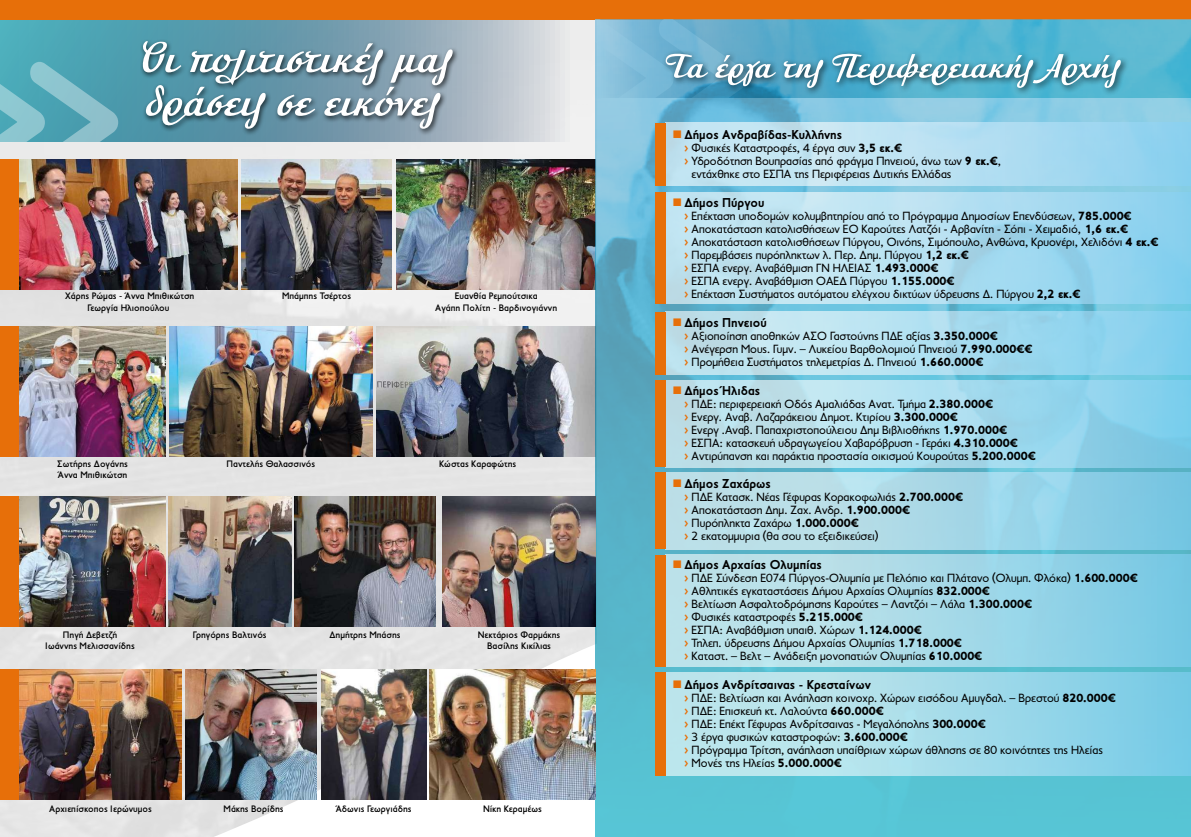
<style>
.page{position:relative;width:1191px;height:837px;background:#fff}
.page>*{position:absolute;margin:0;border:0;box-sizing:border-box;transform-origin:0 0}
.t1{font:700 13px "PF Transport";color:#000}
.t2{font:12px/13px "PF Transport";color:#000}
.t3{font:500 9.5px/11.4px "PF Transport";color:#000;text-align:center}
.s1{color:#e76f09}
.s2{font-weight:700;color:#e76f09}
.s3{font-weight:900}
</style>
<div class="page">
<img style="left:0;top:20px;width:595px;height:816px">
<svg style="left:0;top:20px;width:575px;height:122px;background:#90b6c2"></svg>
<div style="left:0;top:0;width:1191px;height:20px;background:#e76f09"></div>
<div style="left:0;top:159px;width:20px;height:130px;background:#e76f09"></div>
<div style="left:0;top:326px;width:20px;height:130px;background:#e76f09"></div>
<div style="left:0;top:496px;width:20px;height:130px;background:#e76f09"></div>
<div style="left:0;top:669px;width:20px;height:130px;background:#e76f09"></div>
<div style="left:140px;top:38px;width:319px;height:97px;background:#000;opacity:.75"></div>
<svg style="left:142px;top:41px;width:311px;height:88px"></svg>
<img style="left:169px;top:326px;width:203px;height:130px">
<img style="left:168px;top:496px;width:123px;height:130px">
<img style="left:376px;top:326px;width:219px;height:130px">
<img style="left:295px;top:496px;width:140px;height:130px">
<img style="left:20px;top:326px;width:145px;height:130px">
<img style="left:397px;top:159px;width:198px;height:130px">
<img style="left:20px;top:159px;width:217px;height:130px">
<img style="left:242px;top:159px;width:149px;height:130px">
<img style="left:20px;top:496px;width:145px;height:130px">
<svg style="left:0;top:61px;width:118px;height:81px;background:#67b0be"></svg>
<img style="left:595px;top:20px;width:596px;height:816px">
<img style="left:20px;top:669px;width:161px;height:130px">
<img style="left:429px;top:669px;width:166px;height:130px">
<img style="left:186px;top:669px;width:131px;height:130px">
<img style="left:321px;top:669px;width:105px;height:130px">
<img style="left:443px;top:496px;width:152px;height:130px">
<div style="left:661px;top:49px;width:468px;height:47px;background:#000;opacity:.75"></div>
<svg style="left:783px;top:60px;width:40px;height:28px"></svg>
<svg style="left:831px;top:53px;width:289px;height:35px"></svg>
<svg style="left:595px;top:20px;width:181px;height:78px;background:#73b1cd"></svg>
<svg style="left:665px;top:123px;width:526px;height:62px;background:#b3def0"></svg>
<svg style="left:665px;top:312px;width:526px;height:62px;background:#a9dbed"></svg>
<svg style="left:665px;top:380px;width:526px;height:87px;background:#a6d9ea"></svg>
<div style="left:665px;top:472px;width:526px;height:77px;background:linear-gradient(to right,#cbe5e9,#7ecae5)"></div>
<div style="left:665px;top:554px;width:526px;height:112px;background:linear-gradient(to right,#cbe7eb,#7dcbe5)"></div>
<div style="left:665px;top:672px;width:526px;height:103px;background:linear-gradient(to right,#cbebed,#7dcce7)"></div>
<svg style="left:665px;top:192px;width:526px;height:111px;background:#addcef"></svg>
<div style="left:655px;top:123px;width:10px;height:62px;background:#e76f09"></div>
<div style="left:655px;top:192px;width:10px;height:111px;background:#e76f09"></div>
<div style="left:655px;top:312px;width:10px;height:62px;background:#e76f09"></div>
<div style="left:655px;top:380px;width:10px;height:87px;background:#e76f09"></div>
<div style="left:655px;top:472px;width:10px;height:77px;background:#e76f09"></div>
<div style="left:655px;top:554px;width:10px;height:112px;background:#e76f09"></div>
<div style="left:655px;top:672px;width:10px;height:103px;background:#e76f09"></div>
<svg style="left:682px;top:206px;width:13px;height:1px"></svg>
<svg style="left:682px;top:326px;width:13px;height:1px"></svg>
<svg style="left:682px;top:394px;width:13px;height:1px"></svg>
<svg style="left:682px;top:488px;width:13px;height:1px"></svg>
<svg style="left:682px;top:569px;width:13px;height:1px"></svg>
<svg style="left:682px;top:689px;width:13px;height:1px"></svg>
<p class="t3" style="left:65px;top:290px;width:131px">Χάρης Ρώμας - Άννα Μπιθικώτση<br>Γεωργία Ηλιοπούλου</p>
<p class="t3" style="left:435px;top:290px;width:123px">Ευανθία Ρεμπούτσικα<br>Αγάπη Πολίτη - Βαρδινογιάννη</p>
<p class="t3" style="left:282px;top:290px;width:70px">Μπάμπης Τσέρτος</p>
<p class="t3" style="left:227px;top:458px;width:90px">Παντελής Θαλασσινός</p>
<p class="t3" style="left:57px;top:458px;width:72px;text-align:left">Σωτήρης Δογάνης<br>Άννα Μπιθικώτση</p>
<p class="t3" style="left:439px;top:458px;width:79px">Κώστας Καραφώτης</p>
<p class="t3" style="left:45px;top:628px;width:91px">Πηγή Δεβετζή<br>Ιωάννης Μελισσανίδης</p>
<p class="t3" style="left:193px;top:628px;width:75px">Γρηγόρης Βαλτινός</p>
<p class="t3" style="left:329px;top:628px;width:73px">Δημήτρης Μπάσης</p>
<p class="t3" style="left:478px;top:628px;width:84px">Νεκτάριος Φαρμάκης<br>Βασίλης Κικίλιας</p>
<p class="t3" style="left:49px;top:803px;width:104px">Αρχιεπίσκοπος Ιερώνυμος</p>
<p class="t3" style="left:224px;top:803px;width:62px">Μάκης Βορίδης</p>
<p class="t3" style="left:336px;top:803px;width:77px">Άδωνις Γεωργιάδης</p>
<p class="t3" style="left:483px;top:803px;width:60px">Νίκη Κεραμέως</p>
<p class="t1" style="left:672px;top:127px;width:171px"><span class="s1">■</span> Δήμος Ανδραβίδας-Κυλλήνης</p>
<p class="t2" style="left:684px;top:141px;width:219px"><span class="s2">&gt;</span> Φυσικές Καταστροφές, 4 έργα συν <span class="s3">3,5 εκ.€</span></p>
<p class="t2" style="left:684px;top:154px;width:318px"><span class="s2">&gt;</span> Υδροδότηση Βουπρασίας από φράγμα Πηνειού, άνω των <span class="s3">9 εκ.€</span>,</p>
<p class="t2" style="left:691px;top:167px;width:261px">εντάχθηκε στο ΕΣΠΑ της Περιφέρειας Δυτικής Ελλάδας</p>
<p class="t1" style="left:672px;top:195px;width:94px"><span class="s1">■</span> Δήμος Πύργου</p>
<p class="t2" style="left:684px;top:209px;width:475px"><span class="s2">&gt;</span> Επέκταση υποδομών κολυμβητηρίου από το Πρόγραμμα Δημοσίων Επενδύσεων, <span class="s3">785.000€<br></span><span class="s2">&gt;</span> Αποκατάσταση κατολισθήσεων ΕΟ Καρούτες Λατζόι - Αρβανίτη - Σόπι - Χειμαδιό, <span class="s3">1,6 εκ.€<br></span><span class="s2">&gt;</span> Αποκατάσταση κατολισθήσεων Πύργου, Οινόης, Σιμόπουλο, Ανθώνα, Κρυονέρι, Χελιδόνι <span class="s3">4 εκ.€ </span><span class="s2">&gt;</span> Παρεμβάσεις πυρόπληκτων λ. Περ. Δημ. Πύργου <span class="s3">1,2 εκ.€<br></span><span class="s2">&gt;</span> ΕΣΠΑ ενεργ. Αναβάθμιση ΓΝ ΗΛΕΙΑΣ <span class="s3">1.493.000€<br></span><span class="s2">&gt;</span> ΕΣΠΑ ενεργ. Αναβάθμιση ΟΑΕΔ Πύργου <span class="s3">1.155.000€<br></span><span class="s2">&gt;</span> Επέκταση Συστήματος αυτόματου ελέγχου δικτύων ύδρευσης Δ. Πύργου <span class="s3">2,2 εκ.€</span></p>
<p class="t1" style="left:672px;top:314px;width:96px"><span class="s1">■</span> Δήμος Πηνειού</p>
<p class="t2" style="left:684px;top:329px;width:350px"><span class="s2">&gt;</span> Αξιοποίηση αποθηκών ΑΣΟ Γαστούνης ΠΔΕ αξίας <span class="s3">3.350.000€<br></span><span class="s2">&gt;</span> Ανέγερση Μους. Γυμν. – Λυκείου Βαρθολομιού Πηνειού <span class="s3">7.990.000€€ </span><span class="s2">&gt;</span> Προμήθεια Συστήματος τηλεμετρίας Δ. Πηνειού <span class="s3">1.660.000€</span></p>
<p class="t1" style="left:672px;top:382px;width:89px"><span class="s1">■</span> Δήμος Ήλιδας</p>
<p class="t2" style="left:684px;top:397px;width:353px"><span class="s2">&gt;</span> ΠΔΕ: περιφερειακή Οδός Αμαλιάδας Ανατ. Τμήμα <span class="s3">2.380.000€<br></span><span class="s2">&gt;</span> Ενεργ. Αναβ. Λαζαράκειου Δημοτ. Κτιρίου <span class="s3">3.300.000€<br></span><span class="s2">&gt;</span> Ενεργ .Αναβ. Παπαχριστοπούλειου Δημ Βιβλιοθήκης <span class="s3">1.970.000€<br></span><span class="s2">&gt;</span> ΕΣΠΑ: κατασκευή υδραγωγείου Χαβαρόβρυση - Γεράκι <span class="s3">4.310.000€<br></span><span class="s2">&gt;</span> Αντιρύπανση και παράκτια προστασία οικισμού Κουρούτας <span class="s3">5.200.000€</span></p>
<p class="t1" style="left:672px;top:476px;width:100px"><span class="s1">■</span> Δήμος Ζαχάρως</p>
<p class="t2" style="left:684px;top:490px;width:280px"><span class="s2">&gt;</span> ΠΔΕ Κατασκ. Νέας Γέφυρας Κορακοφωλιάς <span class="s3">2.700.000€ </span><span class="s2">&gt;</span> Aποκατάσταση Δημ. Ζαχ. Ανδρ. <span class="s3">1.900.000€<br></span><span class="s2">&gt;</span> Πυρόπληκτα Ζαχάρω <span class="s3">1.000.000€<br></span><span class="s2">&gt;</span> 2 εκατομμυρια (θα σου το εξειδικεύσει)</p>
<p class="t1" style="left:672px;top:557px;width:151px"><span class="s1">■</span> Δήμος Αρχαίας Ολυμπίας</p>
<p class="t2" style="left:684px;top:571px;width:455px"><span class="s2">&gt;</span> ΠΔΕ Σύνδεση Ε074 Πύργος-Ολυμπία με Πελόπιο και Πλάτανο (Ολυμπ. Φλόκα) <span class="s3">1.600.000€ </span><span class="s2">&gt;</span> Αθλητικές εγκαταστάσεις Δήμου Αρχαίας Ολυμπίας <span class="s3">832.000€<br></span><span class="s2">&gt;</span> Βελτίωση Ασφαλτοδρόμησης Καρούτες – Λαντζόι – Λάλα <span class="s3">1.300.000€<br></span><span class="s2">&gt;</span> Φυσικές καταστροφές <span class="s3">5.215.000€<br></span><span class="s2">&gt;</span> ΕΣΠΑ: Αναβάθμιση υπαιθ. Χώρων <span class="s3">1.124.000€<br></span><span class="s2">&gt;</span> Τηλεπ. ύδρευσης Δήμου Αρχαίας Ολυμπίας <span class="s3">1.718.000€<br></span><span class="s2">&gt;</span> Καταστ. – Βελτ – Ανάδειξη μονοπατιών Ολυμπίας <span class="s3">610.000€</span></p>
<p class="t1" style="left:672px;top:677px;width:200px"><span class="s1">■</span> Δήμος Ανδρίτσαινας - Κρεσταίνων</p>
<p class="t2" style="left:684px;top:691px;width:433px"><span class="s2">&gt;</span> ΠΔΕ: Βελτίωση και Ανάπλαση κοινοχρ. Χώρων εισόδου Αμυγδαλ. – Βρεστού <span class="s3">820.000€ </span><span class="s2">&gt;</span> ΠΔΕ: Επισκευή κτ. Λαλούντα <span class="s3">660.000€<br></span><span class="s2">&gt;</span> ΠΔΕ: Επέκτ Γέφυρας Ανδρίτσαινας - Μεγαλόπολης <span class="s3">300.000€<br></span><span class="s2">&gt;</span> 3 έργα φυσικών καταστροφών: <span class="s3">3.600.000€<br></span><span class="s2">&gt;</span> Πρόγραμμα Τρίτση, ανάπλαση υπαίθριων χώρων άθλησης σε 80 κοινότητες της Ηλείας<br><span class="s2">&gt;</span> Mονές της Ηλείας <span class="s3">5.000.000€</span></p>
</div>
